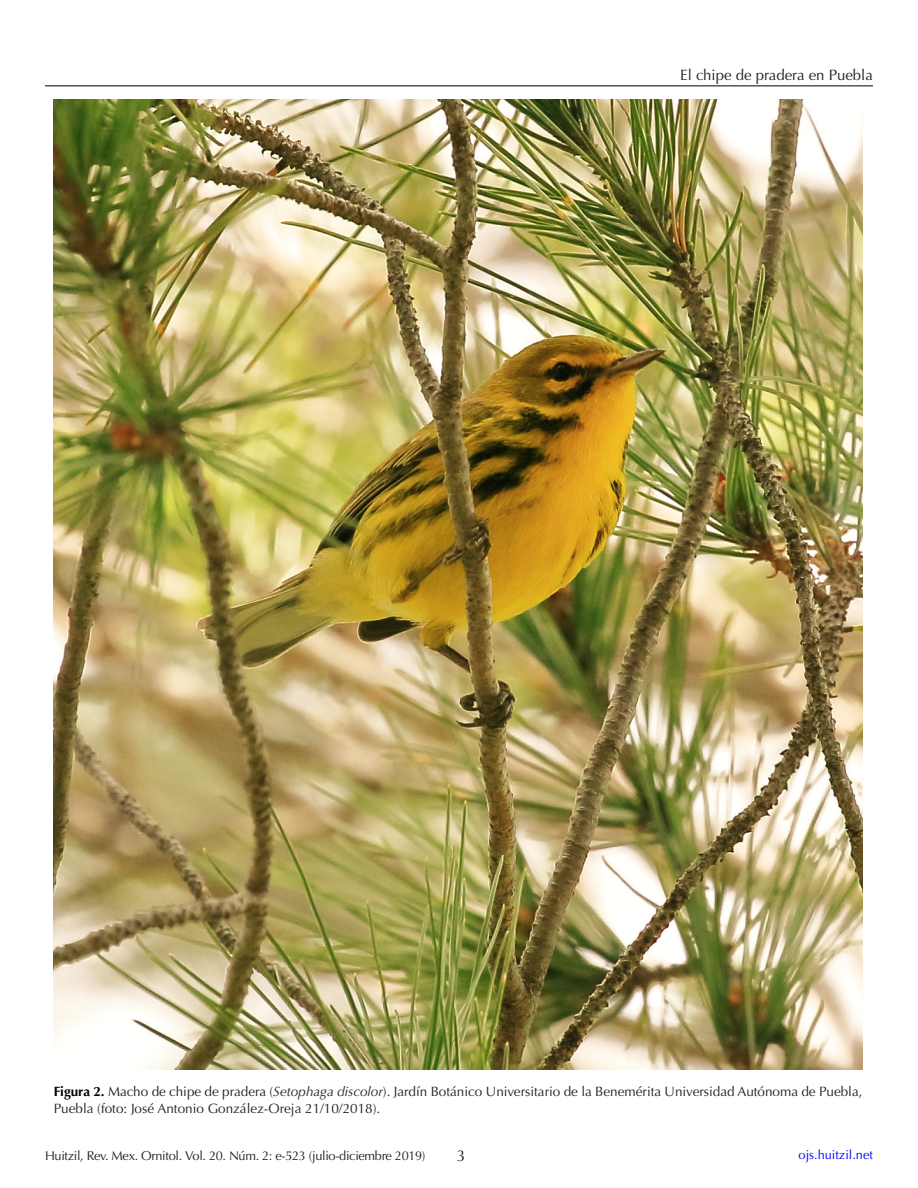
<style>
.page{position:relative;width:918px;height:1188px;background:#fff}
.page>*{position:absolute;margin:0;border:0;box-sizing:border-box;transform-origin:0 0}
.t1{font:15.75px "Optima";color:#231f20}
.t2{font:15px "Optima";color:#231f20}
.pies_de_figura{font:13.5px/17.2px "Optima";color:#231f20}
.t3{font:12.75px "Optima";letter-spacing:-.025em;color:#231f20}
.t4{font:12.75px "Optima";color:#00f}
.s1{font-weight:700;color:#000}
.s2{font-style:italic}
.s3{color:#222}
</style>
<div class="page">
<hr style="left:45px;top:86px;width:828px;height:1px;background:#000">
<img style="left:54px;top:99px;width:809px;height:970px">
<p class="t2" style="left:680px;top:66px;width:194px">El chipe de pradera en Puebla</p>
<p class="pies_de_figura" style="left:54px;top:1083px;width:810px"><span class="s1">Figura 2.</span> Macho de chipe de pradera (<span class="s2">Setophaga discolor</span>). Jardín Botánico Universitario de la Benemérita Universidad Autónoma de Puebla,<br>Puebla (foto: <span class="s3">José Antonio González-Oreja</span> 21/10/2018).</p>
<p class="t3" style="left:45px;top:1148px;width:382px">Huitzil, Rev. Mex. Ornitol. Vol. 20. Núm. 2: e-523 (julio-diciembre 2019)</p>
<p class="t1" style="left:457px;top:1147px;width:10px">3</p>
<p class="t4" style="left:799px;top:1147px;width:76px">ojs.huitzil.net</p>
</div>
